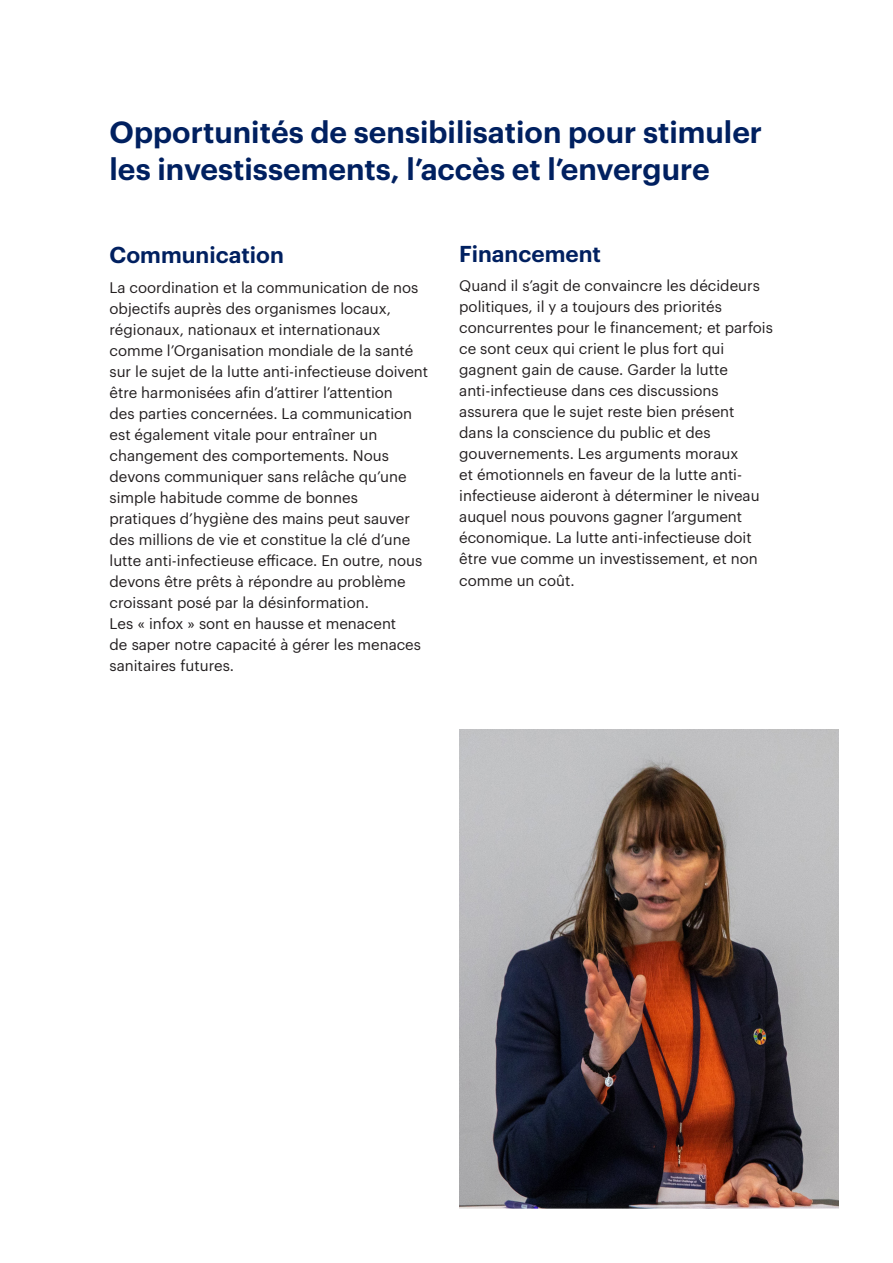
<style>
.page{position:relative;width:893px;height:1263px;background:#fff}
.page>*{position:absolute;margin:0;border:0;box-sizing:border-box;transform-origin:0 0}
.Subheadline_Regular_blue{font:600 30px/36px "Graphik";color:#002060}
.Body_black{font:600 22.5px "Graphik";color:#002060}
.Body_black-2{font:15px/21px "Graphik";color:#231f20}
</style>
<div class="page">
<img style="left:459px;top:730px;width:380px;height:479px">
<hr style="left:892px;top:0;width:1px;height:1263px;background:#002060">
<p class="Subheadline_Regular_blue" style="left:110px;top:112px;width:654px">Opportunités de sensibilisation pour stimuler les investissements, l’accès et l’envergure</p>
<p class="Body_black" style="left:110px;top:238px;width:176px">Communication</p>
<p class="Body_black-2" style="left:110px;top:275px;width:320px">La coordination et la communication de nos objectifs auprès des organismes locaux, régionaux, nationaux et internationaux comme l’Organisation mondiale de la santé sur le sujet de la lutte anti-infectieuse doivent être harmonisées afin d’attirer l’attention<br>des parties concernées. La communication est également vitale pour entraîner un changement des comportements. Nous devons communiquer sans relâche qu’une simple habitude comme de bonnes<br>pratiques d’hygiène des mains peut sauver des millions de vie et constitue la clé d’une lutte anti-infectieuse efficace. En outre, nous devons être prêts à répondre au problème croissant posé par la désinformation.<br>Les « infox » sont en hausse et menacent<br>de saper notre capacité à gérer les menaces sanitaires futures.</p>
<p class="Body_black" style="left:459px;top:237px;width:143px">Financement</p>
<p class="Body_black-2" style="left:459px;top:274px;width:315px">Quand il s’agit de convaincre les décideurs politiques, il y a toujours des priorités concurrentes pour le financement; et parfois ce sont ceux qui crient le plus fort qui gagnent gain de cause. Garder la lutte anti-infectieuse dans ces discussions assurera que le sujet reste bien présent<br>dans la conscience du public et des gouvernements. Les arguments moraux<br>et émotionnels en faveur de la lutte anti&shy;infectieuse aideront à déterminer le niveau auquel nous pouvons gagner l’argument économique. La lutte anti-infectieuse doit être vue comme un investissement, et non comme un coût.</p>
</div>
